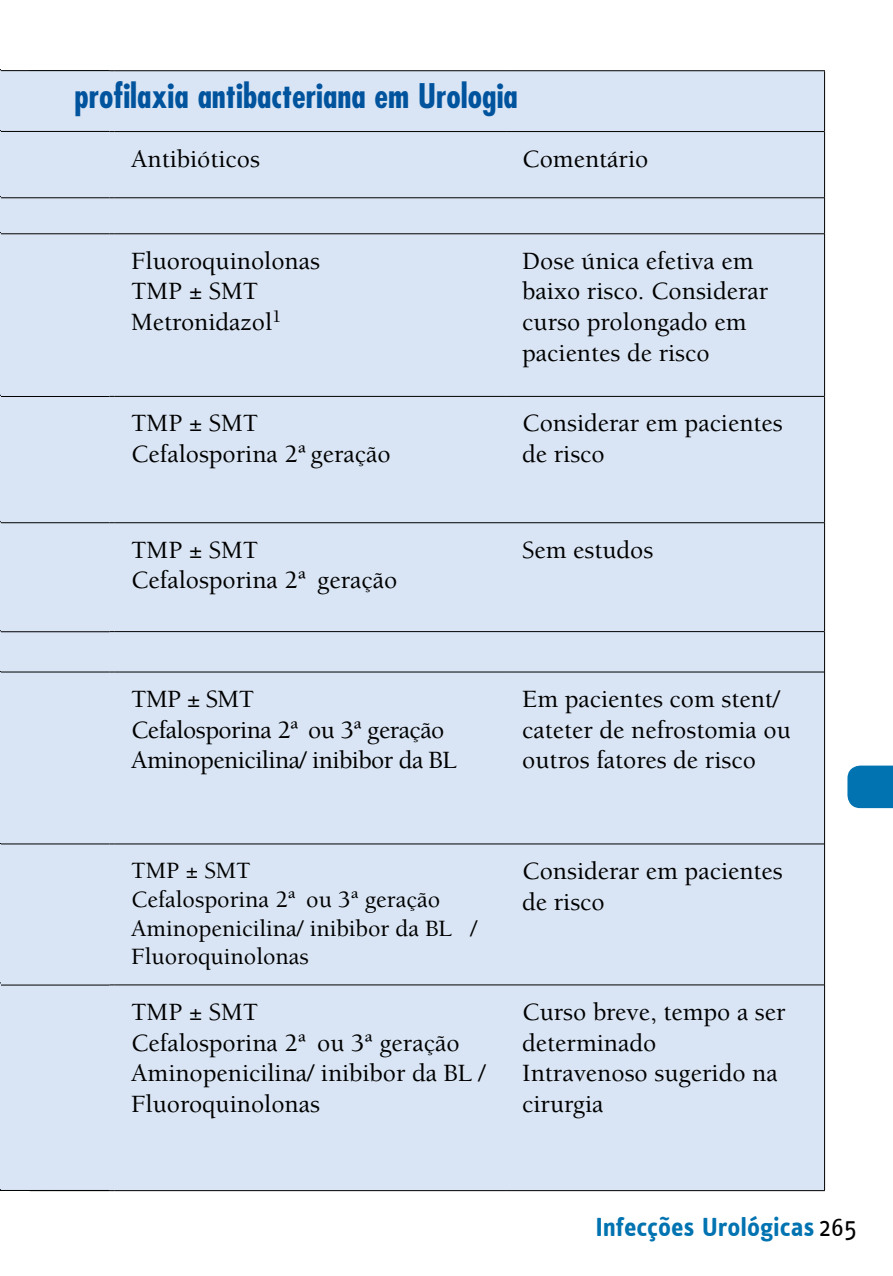
<style>
.page{position:relative;width:893px;height:1276px;background:#fff}
.page>*{position:absolute;margin:0;border:0;box-sizing:border-box;transform-origin:0 0}
.t1{font:700 condensed 33px "Futura";color:#00549e}
.t2{font:700 27px "Info Text";color:#0173b1}
.t3{font:500 25.5px/30.6px "Berkeley Std";color:#000}
.t4{font:500 25.5px/30.6px "Berkeley Std";letter-spacing:-.02em;color:#000}
.t5{font:500 24px/28.8px "Berkeley Std";color:#000}
.s1{font-weight:400;color:#000}
</style>
<div class="page">
<svg style="left:847px;top:765px;width:46px;height:43px;background:#0f7ab5"></svg>
<div style="left:109px;top:71px;width:715px;height:1119px;background:#d9e5f4"></div>
<hr style="left:48px;top:70px;width:67px;height:1px;background:#000">
<hr style="left:48px;top:131px;width:67px;height:1px;background:#000">
<hr style="left:115px;top:70px;width:391px;height:1px;background:#000">
<hr style="left:506px;top:70px;width:319px;height:1px;background:#000">
<hr style="left:115px;top:131px;width:391px;height:1px;background:#000">
<hr style="left:506px;top:131px;width:318px;height:1px;background:#000">
<hr style="left:48px;top:197px;width:67px;height:1px;background:#000">
<hr style="left:115px;top:197px;width:391px;height:1px;background:#000">
<hr style="left:506px;top:197px;width:318px;height:1px;background:#000">
<hr style="left:48px;top:233px;width:67px;height:1px;background:#000">
<hr style="left:115px;top:233px;width:391px;height:1px;background:#000">
<hr style="left:506px;top:233px;width:318px;height:1px;background:#000">
<hr style="left:48px;top:396px;width:67px;height:1px;background:#000">
<hr style="left:115px;top:396px;width:391px;height:1px;background:#000">
<hr style="left:506px;top:396px;width:318px;height:1px;background:#000">
<hr style="left:48px;top:522px;width:67px;height:1px;background:#000">
<hr style="left:115px;top:522px;width:391px;height:1px;background:#000">
<hr style="left:506px;top:522px;width:318px;height:1px;background:#000">
<hr style="left:48px;top:631px;width:67px;height:1px;background:#000">
<hr style="left:115px;top:631px;width:391px;height:1px;background:#000">
<hr style="left:506px;top:631px;width:318px;height:1px;background:#000">
<hr style="left:48px;top:671px;width:67px;height:1px;background:#000">
<hr style="left:115px;top:671px;width:391px;height:1px;background:#000">
<hr style="left:506px;top:671px;width:318px;height:1px;background:#000">
<hr style="left:48px;top:843px;width:67px;height:1px;background:#000">
<hr style="left:115px;top:843px;width:391px;height:1px;background:#000">
<hr style="left:506px;top:843px;width:318px;height:1px;background:#000">
<hr style="left:48px;top:984px;width:67px;height:1px;background:#000">
<hr style="left:115px;top:984px;width:391px;height:1px;background:#000">
<hr style="left:506px;top:984px;width:318px;height:1px;background:#000">
<hr style="left:48px;top:1190px;width:67px;height:1px;background:#000">
<hr style="left:115px;top:1190px;width:391px;height:1px;background:#000">
<hr style="left:506px;top:1190px;width:319px;height:1px;background:#000">
<hr style="left:824px;top:71px;width:1px;height:61px;background:#000">
<hr style="left:824px;top:132px;width:1px;height:66px;background:#000">
<hr style="left:824px;top:198px;width:1px;height:36px;background:#000">
<hr style="left:824px;top:234px;width:1px;height:162px;background:#000">
<hr style="left:824px;top:396px;width:1px;height:127px;background:#000">
<hr style="left:824px;top:523px;width:1px;height:108px;background:#000">
<hr style="left:824px;top:631px;width:1px;height:41px;background:#000">
<hr style="left:824px;top:672px;width:1px;height:172px;background:#000">
<hr style="left:824px;top:844px;width:1px;height:141px;background:#000">
<hr style="left:824px;top:985px;width:1px;height:205px;background:#000">
<div style="left:1px;top:71px;width:108px;height:1119px;background:#d9e5f4"></div>
<hr style="left:0;top:70px;width:109px;height:1px;background:#000">
<hr style="left:0;top:131px;width:109px;height:1px;background:#000">
<hr style="left:0;top:197px;width:109px;height:1px;background:#000">
<hr style="left:0;top:233px;width:109px;height:1px;background:#000">
<hr style="left:0;top:396px;width:109px;height:1px;background:#000">
<hr style="left:0;top:522px;width:109px;height:1px;background:#000">
<hr style="left:0;top:631px;width:109px;height:1px;background:#000">
<hr style="left:0;top:671px;width:109px;height:1px;background:#000">
<hr style="left:0;top:843px;width:109px;height:1px;background:#000">
<hr style="left:0;top:984px;width:109px;height:1px;background:#000">
<hr style="left:0;top:1190px;width:109px;height:1px;background:#000">
<hr style="left:0;top:70px;width:1px;height:1119px;background:#d9e5f4">
<p class="t1" style="left:74px;top:74px;width:445px">profilaxia antibacteriana em Urologia</p>
<p class="t3" style="left:131px;top:144px;width:130px">Antibióticos</p>
<p class="t3" style="left:522px;top:144px;width:128px">Comentário</p>
<p class="t3" style="left:131px;top:246px;width:190px">Fluoroquinolonas<br>TMP ± SMT<br>Metronidazol<sup>1</sup></p>
<p class="t3" style="left:522px;top:246px;width:248px">Dose única efetiva em baixo risco. Considerar curso prolongado em pacientes de risco</p>
<p class="t3" style="left:131px;top:408px;width:261px">TMP ± SMT<br>Cefalosporina 2ª geração</p>
<p class="t3" style="left:522px;top:408px;width:262px">Considerar em pacientes de risco</p>
<p class="t3" style="left:131px;top:535px;width:268px">TMP ± SMT<br>Cefalosporina 2ª geração</p>
<p class="t3" style="left:522px;top:535px;width:133px">Sem estudos</p>
<p class="t4" style="left:131px;top:684px;width:327px">TMP ± SMT<br>Cefalosporina 2ª ou 3ª geração<br>Aminopenicilina/ inibibor da BL</p>
<p class="t3" style="left:522px;top:684px;width:270px">Em pacientes com stent/ cateter de nefrostomia ou outros fatores de risco</p>
<p class="t5" style="left:131px;top:856px;width:348px">TMP ± SMT<br>Cefalosporina 2ª ou 3ª geração<br>Aminopenicilina/ inibibor da BL /<br>Fluoroquinolonas</p>
<p class="t3" style="left:522px;top:856px;width:262px">Considerar em pacientes de risco</p>
<p class="t3" style="left:131px;top:997px;width:356px">TMP ± SMT<br>Cefalosporina 2ª ou 3ª geração<br>Aminopenicilina/ inibibor da BL /<br>Fluoroquinolonas</p>
<p class="t3" style="left:522px;top:997px;width:265px">Curso breve, tempo a ser determinado<br>Intravenoso sugerido na cirurgia</p>
<p class="t2" style="left:596px;top:1211px;width:263px">Infecções Urológicas <span class="s1">26523</span></p>
</div>
